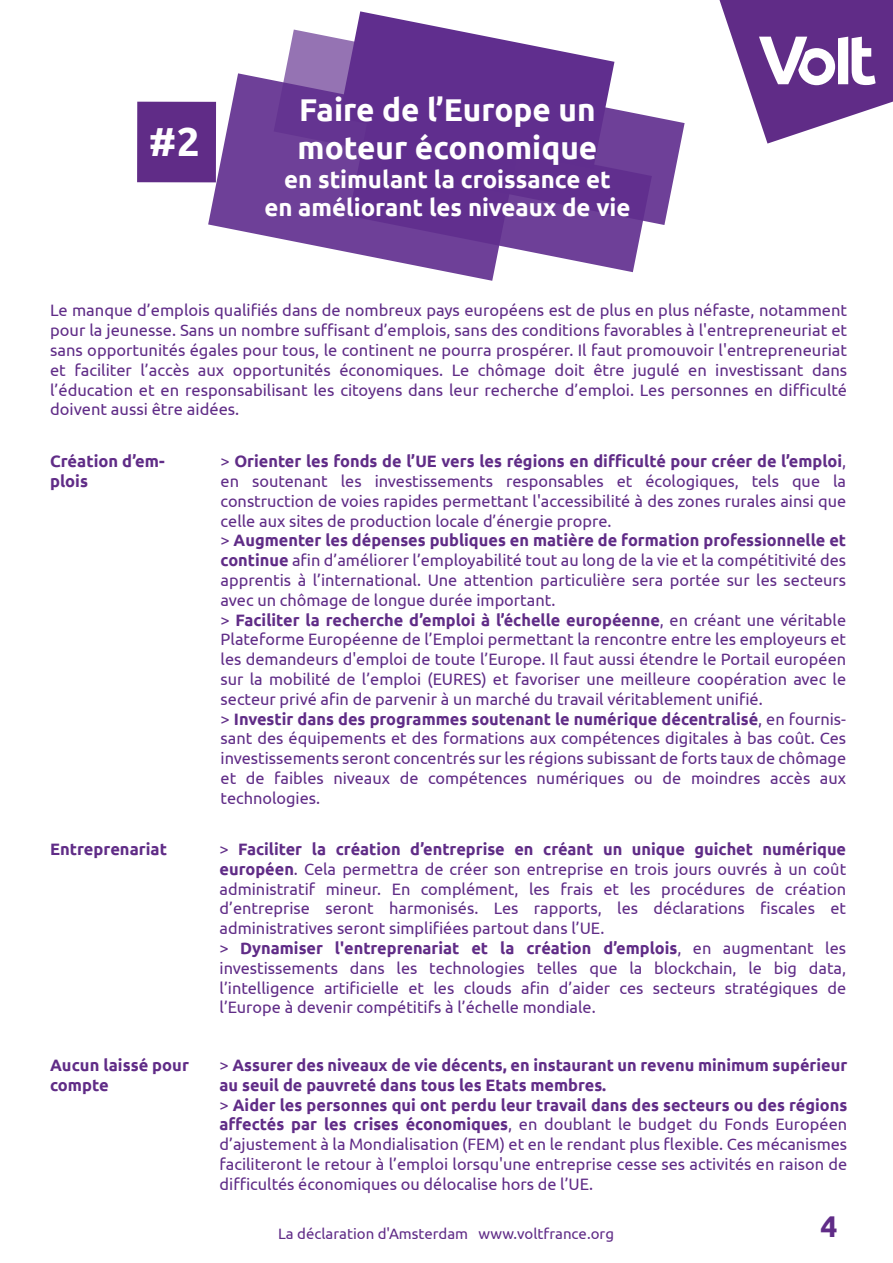
<style>
.page{position:relative;width:893px;height:1263px;background:#fff}
.page>*{position:absolute;margin:0;border:0;box-sizing:border-box;transform-origin:0 0}
.t1{font:700 40.5px "Ubuntu";color:#fff}
.t2{font:700 31.5px/37.8px "Ubuntu";color:#fff}
.t3{font:700 30px "Ubuntu";color:#602c87}
.t4{font:700 24px/28.8px "Ubuntu";color:#fff;text-align:center}
.t5{font:16.5px/19.8px "Ubuntu";color:#602c87}
.t6{font:700 16.5px/19.8px "Ubuntu";color:#602c87}
.t7{font:15px "Ubuntu";color:#602c87}
.s1{font-weight:700}
</style>
<div class="page">
<div style="left:137px;top:102px;width:79px;height:80px;background:#602c87"></div>
<svg style="left:614px;top:109px;width:71px;height:116px;fill:#6e4098"></svg>
<svg style="left:208px;top:73px;width:286px;height:208px;fill:#6e4098"></svg>
<svg style="left:349px;top:120px;width:303px;height:152px;background:#794f9f"></svg>
<svg style="left:274px;top:11px;width:340px;height:168px"></svg>
<svg style="left:719px;top:0;width:174px;height:144px"></svg>
<h1 class="t1" style="left:148px;top:117px;width:53px">#2</h1>
<h2 class="t2" style="left:298px;top:90px;width:301px">Faire de l’Europe un moteur économique</h2>
<h3 class="t4" style="left:264px;top:164px;width:368px">en stimulant la croissance et<br>en améliorant les niveaux de vie</h3>
<p class="t5" style="left:50px;top:300px;width:799px;text-align:justify">Le manque d’emplois qualifiés dans de nombreux pays européens est de plus en plus néfaste, notamment pour la jeunesse. Sans un nombre suffisant d’emplois, sans des conditions favorables à l'entrepreneuriat et sans opportunités égales pour tous, le continent ne pourra prospérer. Il faut promouvoir l'entrepreneuriat et faciliter l’accès aux opportunités économiques. Le chômage doit être jugulé en investissant dans l’éducation et en responsabilisant les citoyens dans leur recherche d’emploi. Les personnes en difficulté doivent aussi être aidées.</p>
<p class="t6" style="left:50px;top:451px;width:116px">Création d’em&shy;plois</p>
<p class="t6" style="left:50px;top:839px;width:118px">Entreprenariat</p>
<p class="t6" style="left:50px;top:1055px;width:140px">Aucun laissé pour compte</p>
<p class="t5" style="left:221px;top:451px;width:627px">&gt; <span class="s1">Orienter les fonds de l’UE vers les régions en difficulté pour créer de l’emploi</span>, en soutenant les investissements responsables et écologiques, tels que la construction de voies rapides permettant l'accessibilité à des zones rurales ainsi que celle aux sites de production locale d’énergie propre.<br>&gt; <span class="s1">Augmenter les dépenses publiques en matière de formation professionnelle et continue</span> afin d’améliorer l’employabilité tout au long de la vie et la compétitivité des apprentis à l’international. Une attention particulière sera portée sur les secteurs avec un chômage de longue durée important.<br>&gt; <span class="s1">Faciliter la recherche d’emploi à l’échelle européenne</span>, en créant une véritable Plateforme Européenne de l’Emploi permettant la rencontre entre les employeurs et les demandeurs d'emploi de toute l’Europe. Il faut aussi étendre le Portail européen sur la mobilité de l’emploi (EURES) et favoriser une meilleure coopération avec le secteur privé afin de parvenir à un marché du travail véritablement unifié.<br>&gt; <span class="s1">Investir dans des programmes soutenant le numérique décentralisé</span>, en fournis&shy;sant des équipements et des formations aux compétences digitales à bas coût. Ces investissements seront concentrés sur les régions subissant de forts taux de chômage et de faibles niveaux de compétences numériques ou de moindres accès aux technologies.</p>
<p class="t5" style="left:220px;top:839px;width:628px">&gt; <span class="s1">Faciliter la création d’entreprise en créant un unique guichet numérique européen</span>. Cela permettra de créer son entreprise en trois jours ouvrés à un coût administratif mineur. En complément, les frais et les procédures de création d’entreprise seront harmonisés. Les rapports, les déclarations fiscales et administratives seront simplifiées partout dans l’UE.<br>&gt; <span class="s1">Dynamiser l'entreprenariat et la création d’emplois</span>, en augmentant les investissements dans les technologies telles que la blockchain, le big data, l’intelligence artificielle et les clouds afin d’aider ces secteurs stratégiques de l’Europe à devenir compétitifs à l’échelle mondiale.</p>
<p class="t5" style="left:220px;top:1055px;width:629px">&gt; <span class="s1">Assurer des niveaux de vie décents, en instaurant un revenu minimum supérieur au seuil de pauvreté dans tous les Etats membres.<br></span>&gt; <span class="s1">Aider les personnes qui ont perdu leur travail dans des secteurs ou des régions affectés par les crises économiques</span>, en doublant le budget du Fonds Européen d’ajustement à la Mondialisation (FEM) et en le rendant plus flexible. Ces mécanismes faciliteront le retour à l’emploi lorsqu'une entreprise cesse ses activités en raison de difficultés économiques ou délocalise hors de l’UE.</p>
<p class="t7" style="left:278px;top:1224px;width:337px">La déclaration d'Amsterdam www.voltfrance.org</p>
<h3 class="t3" style="left:820px;top:1208px;width:19px">4</h3>
</div>
